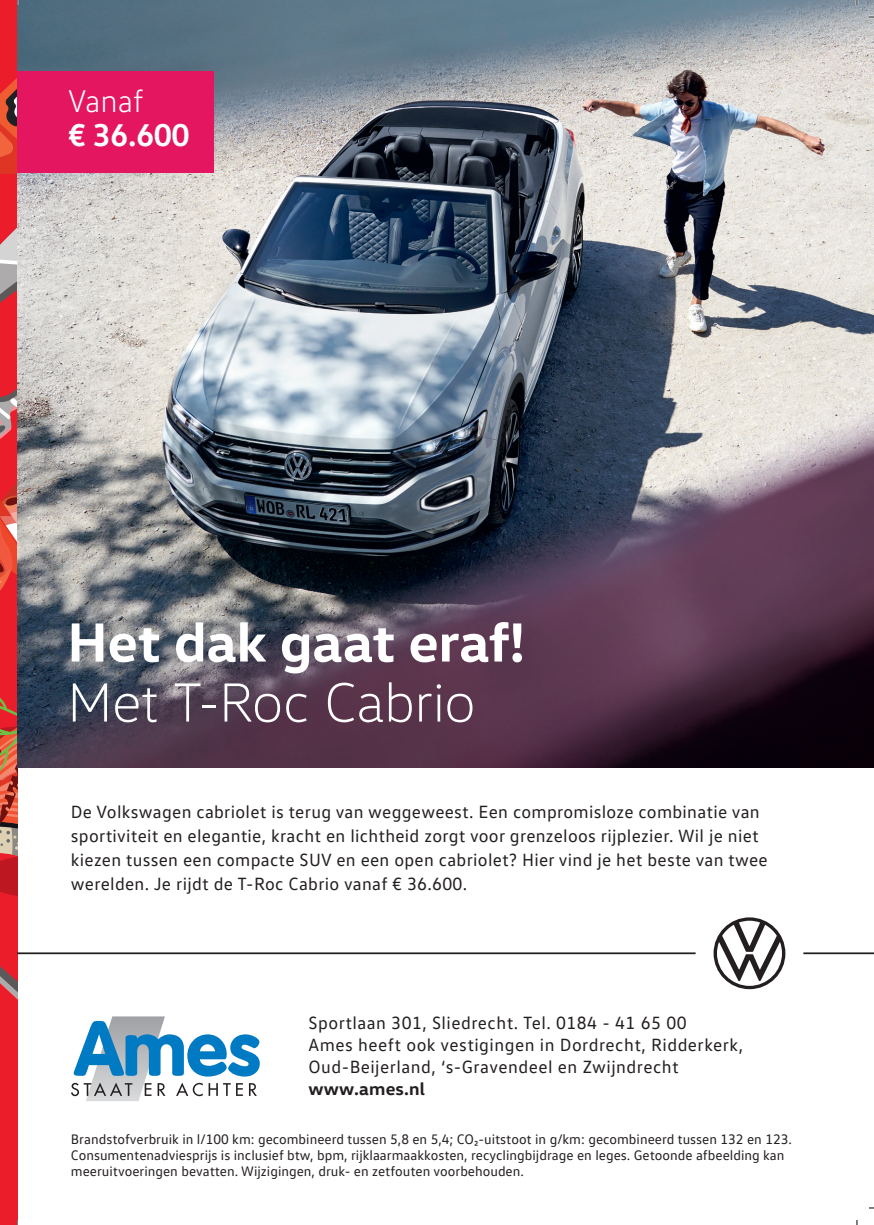
<style>
.page{position:relative;width:874px;height:1225px;background:#fff}
.page>*{position:absolute;margin:0;border:0;box-sizing:border-box;transform-origin:0 0}
.t1{font:700 56px "VW Head";letter-spacing:-.005em;color:#fff}
.t2{font:300 56px "VW Head";letter-spacing:-.01em;color:#fff}
.t3{font:700 32px "VW Text";color:#fff}
.t4{font:300 32px "VW Text";color:#fff}
.t5{font:18px/24px "VW Text";letter-spacing:.015em;color:#231f20}
.t6{font:700 18px "VW Head";letter-spacing:.01em;color:#231f20}
.t7{font:14px/16px "VW Text";color:#231f20}
</style>
<div class="page">
<div style="left:0;top:0;width:17px;height:1225px;background:#ec1d2a"></div>
<svg style="left:0;top:78px;width:18px;height:930px"></svg>
<img style="left:17px;top:0;width:856px;height:767px">
<div style="left:17px;top:71px;width:196px;height:101px;background:#e3165f"></div>
<svg style="left:71px;top:1016px;width:189px;height:85px"></svg>
<svg style="left:713px;top:917px;width:72px;height:72px"></svg>
<hr style="left:17px;top:952px;width:678px;height:2px;background:#231f20">
<hr style="left:803px;top:952px;width:70px;height:2px;background:#231f20">
<h2 class="t4" style="left:68px;top:82px;width:77px">Vanaf</h2>
<h2 class="t3" style="left:68px;top:114px;width:123px">€ 36.600</h2>
<h1 class="t1" style="left:67px;top:606px;width:459px">Het dak gaat eraf!</h1>
<h1 class="t2" style="left:67px;top:669px;width:409px">Met T-Roc Cabrio</h1>
<p class="t5" style="left:71px;top:799px;width:698px">De Volkswagen cabriolet is terug van weggeweest. Een compromisloze combinatie van sportiviteit en elegantie, kracht en lichtheid zorgt voor grenzeloos rijplezier. Wil je niet kiezen tussen een compacte SUV en een open cabriolet? Hier vind je het beste van twee werelden. Je rijdt de T-Roc Cabrio vanaf € 36.600.</p>
<p class="t5" style="left:308px;top:1011px;width:436px;line-height:22px">Sportlaan 301, Sliedrecht. Tel. 0184 - 41 65 00<br>Ames heeft ook vestigingen in Dordrecht, Ridderkerk,<br>Oud-Beijerland, ‘s-Gravendeel en Zwijndrecht</p>
<p class="t6" style="left:308px;top:1077px;width:118px">www.ames.nl</p>
<p class="t7" style="left:71px;top:1130px;width:722px">Brandstofverbruik in l/100 km: gecombineerd tussen 5,8 en 5,4; CO₂-uitstoot in g/km: gecombineerd tussen 132 en 123.<br>Consumentenadviesprijs is inclusief btw, bpm, rijklaarmaakkosten, recyclingbijdrage en leges. Getoonde afbeelding kan meeruitvoeringen bevatten. Wijzigingen, druk- en zetfouten voorbehouden.</p>
</div>
